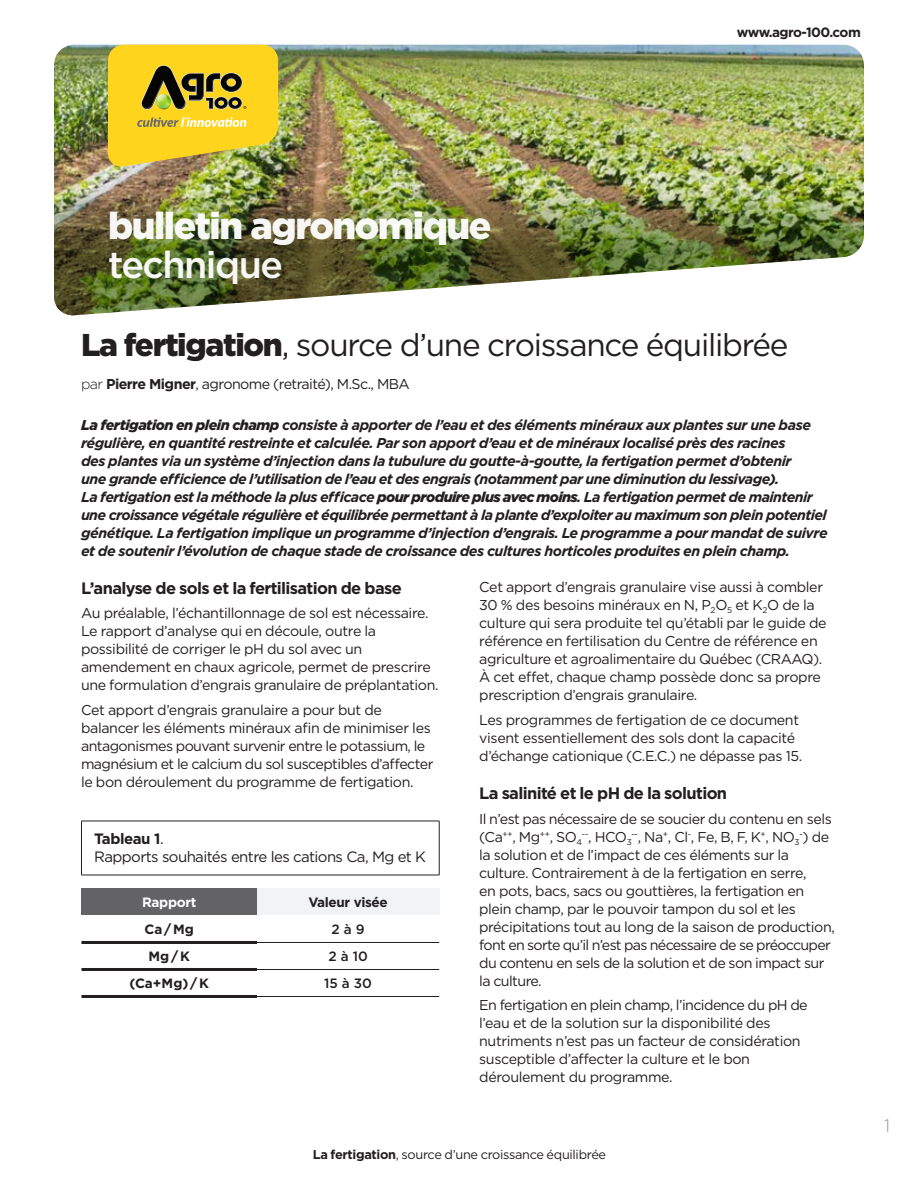
<style>
.page{position:relative;width:918px;height:1188px;background:#fff}
.page>*{position:absolute;margin:0;border:0;box-sizing:border-box;transform-origin:0 0}
.t1{font:900 37.5px "Gotham";letter-spacing:-.04em;color:#fff}
.t2{font:500 37.5px "Gotham";letter-spacing:-.04em;color:#fff}
.Nom{font:31.5px "Gotham";letter-spacing:-.04em;color:#231f20}
.t3{font:300 18px "Gotham";color:#939598}
.t4{font:700 16.5px "Gotham";letter-spacing:-.04em;color:#231f20}
.t5{font:15px "Gotham";letter-spacing:-.04em;color:#231f20}
.t6{font:700 15px "Gotham";letter-spacing:-.03em;color:#231f20}
.Nom-2{font:14.25px/18px "Gotham";letter-spacing:-.025em;color:#231f20}
.t7{font:italic 700 14.25px/18px "Gotham";letter-spacing:-.03em;color:#231f20}
.t8{font:700 13.5px "Gotham";letter-spacing:-.025em;color:#231f20}
.t9{font:500 13.5px "Gotham";color:#231f20}
.t10{font:700 13.5px "Gotham";letter-spacing:-.025em;color:#fff}
.t11{font:12.75px "Gotham";letter-spacing:-.025em;color:#231f20}
.s1{font-weight:900}
.s2{font-weight:300}
.s3{font-weight:700}
.s4{font-weight:400}
</style>
<div class="page">
<div style="left:81px;top:888px;width:176px;height:27px;background:#636366"></div>
<div style="left:257px;top:888px;width:182px;height:27px;background:#f2f3f4"></div>
<hr style="left:257px;top:942px;width:182px;height:1px;background:#231f20">
<hr style="left:81px;top:941px;width:176px;height:3px;background:#231f20">
<hr style="left:257px;top:969px;width:182px;height:1px;background:#231f20">
<hr style="left:81px;top:968px;width:176px;height:3px;background:#231f20">
<hr style="left:257px;top:996px;width:182px;height:1px;background:#231f20">
<hr style="left:81px;top:995px;width:176px;height:3px;background:#231f20">
<hr style="left:81px;top:821px;width:176px;height:1px;background:#231f20">
<hr style="left:257px;top:821px;width:182px;height:1px;background:#231f20">
<hr style="left:439px;top:821px;width:1px;height:54px;background:#231f20">
<hr style="left:81px;top:875px;width:176px;height:1px;background:#231f20">
<hr style="left:257px;top:875px;width:182px;height:1px;background:#231f20">
<hr style="left:81px;top:821px;width:1px;height:54px;background:#231f20">
<img style="left:54px;top:45px;width:810px;height:271px">
<p class="t8" style="left:737px;top:23px;width:126px">www.agro-100.com</p>
<h1 class="t1" style="left:108px;top:200px;width:385px">bulletin agronomique</h1>
<h1 class="t2" style="left:108px;top:240px;width:177px">technique</h1>
<p class="Nom" style="left:81px;top:325px;width:709px"><span class="s1">La fertigation</span>, source d’une croissance équilibrée</p>
<p class="Nom-2" style="left:81px;top:374px;width:330px"><span class="s2">par</span> <span class="s3">Pierre Migner</span>, agronome (retraité), M.Sc., MBA</p>
<p class="t7" style="left:81px;top:416px;width:748px"><span class="s1">La fertigation en plein champ</span> consiste à apporter de l’eau et des éléments minéraux aux plantes sur une base régulière, en quantité restreinte et calculée. Par son apport d’eau et de minéraux localisé près des racines<br>des plantes via un système d’injection dans la tubulure du goutte-à-goutte, la fertigation permet d’obtenir<br>une grande efficience de l’utilisation de l’eau et des engrais (notamment par une diminution du lessivage).<br>La fertigation est la méthode la plus efficace <span class="s1">pour produire plus avec moins</span>. La fertigation permet de maintenir une croissance végétale régulière et équilibrée permettant à la plante d’exploiter au maximum son plein potentiel génétique. La fertigation implique un programme d’injection d’engrais. Le programme a pour mandat de suivre et de soutenir l’évolution de chaque stade de croissance des cultures horticoles produites en plein champ.</p>
<p class="t4" style="left:81px;top:577px;width:322px">L’analyse de sols et la fertilisation de base</p>
<p class="Nom-2" style="left:81px;top:604px;width:359px">Au préalable, l’échantillonnage de sol est nécessaire.<br>Le rapport d’analyse qui en découle, outre la possibilité de corriger le pH du sol avec un amendement en chaux agricole, permet de prescrire une formulation d’engrais granulaire de préplantation.</p>
<p class="Nom-2" style="left:81px;top:701px;width:354px">Cet apport d’engrais granulaire a pour but de balancer les éléments minéraux afin de minimiser les antagonismes pouvant survenir entre le potassium, le magnésium et le calcium du sol susceptibles d’affecter le bon déroulement du programme de fertigation.</p>
<p class="t6" style="left:94px;top:829px;width:71px">Tableau 1<span class="s4">.</span></p>
<p class="t5" style="left:94px;top:847px;width:333px">Rapports souhaités entre les cations Ca, Mg et K</p>
<p class="t10" style="left:142px;top:893px;width:56px">Rapport</p>
<p class="t8" style="left:308px;top:893px;width:81px">Valeur visée</p>
<p class="t8" style="left:144px;top:920px;width:51px">Ca / Mg</p>
<p class="t9" style="left:332px;top:920px;width:35px">2 à 9</p>
<p class="t8" style="left:149px;top:947px;width:43px">Mg / K</p>
<p class="t9" style="left:328px;top:947px;width:41px">2 à 10</p>
<p class="t8" style="left:129px;top:974px;width:81px">(Ca+Mg) / K</p>
<p class="t9" style="left:324px;top:974px;width:49px">15 à 30</p>
<p class="Nom-2" style="left:479px;top:578px;width:349px">Cet apport d’engrais granulaire vise aussi à combler 30 % des besoins minéraux en N, P<sub>2</sub>O<sub>5</sub> et K<sub>2</sub>O de la culture qui sera produite tel qu’établi par le guide de référence en fertilisation du Centre de référence en agriculture et agroalimentaire du Québec (CRAAQ).<br>À cet effet, chaque champ possède donc sa propre prescription d’engrais granulaire.</p>
<p class="Nom-2" style="left:479px;top:710px;width:325px">Les programmes de fertigation de ce document visent essentiellement des sols dont la capacité d’échange cationique (C.E.C.) ne dépasse pas 15.</p>
<p class="t4" style="left:479px;top:782px;width:250px">La salinité et le pH de la solution</p>
<p class="Nom-2" style="left:479px;top:809px;width:357px">Il n’est pas nécessaire de se soucier du contenu en sels (Ca<sup>++</sup>, Mg<sup>++</sup>, SO<sub>4</sub><sup>--</sup>, HCO<sub>3</sub><sup>--</sup>, Na<sup>+</sup>, Cl<sup>-</sup>, Fe, B, F, K<sup>+</sup>, NO<sub>3</sub><sup>-</sup>) de la solution et de l’impact de ces éléments sur la culture. Contrairement à de la fertigation en serre,<br>en pots, bacs, sacs ou gouttières, la fertigation en plein champ, par le pouvoir tampon du sol et les précipitations tout au long de la saison de production, font en sorte qu’il n’est pas nécessaire de se préoccuper du contenu en sels de la solution et de son impact sur la culture.</p>
<p class="Nom-2" style="left:479px;top:996px;width:330px">En fertigation en plein champ, l’incidence du pH de l’eau et de la solution sur la disponibilité des nutriments n’est pas un facteur de considération susceptible d’affecter la culture et le bon déroulement du programme.</p>
<p class="t11" style="left:313px;top:1147px;width:295px"><span class="s3">La fertigation</span>, source d’une croissance équilibrée</p>
<p class="t3" style="left:884px;top:1114px;width:8px">1</p>
</div>
